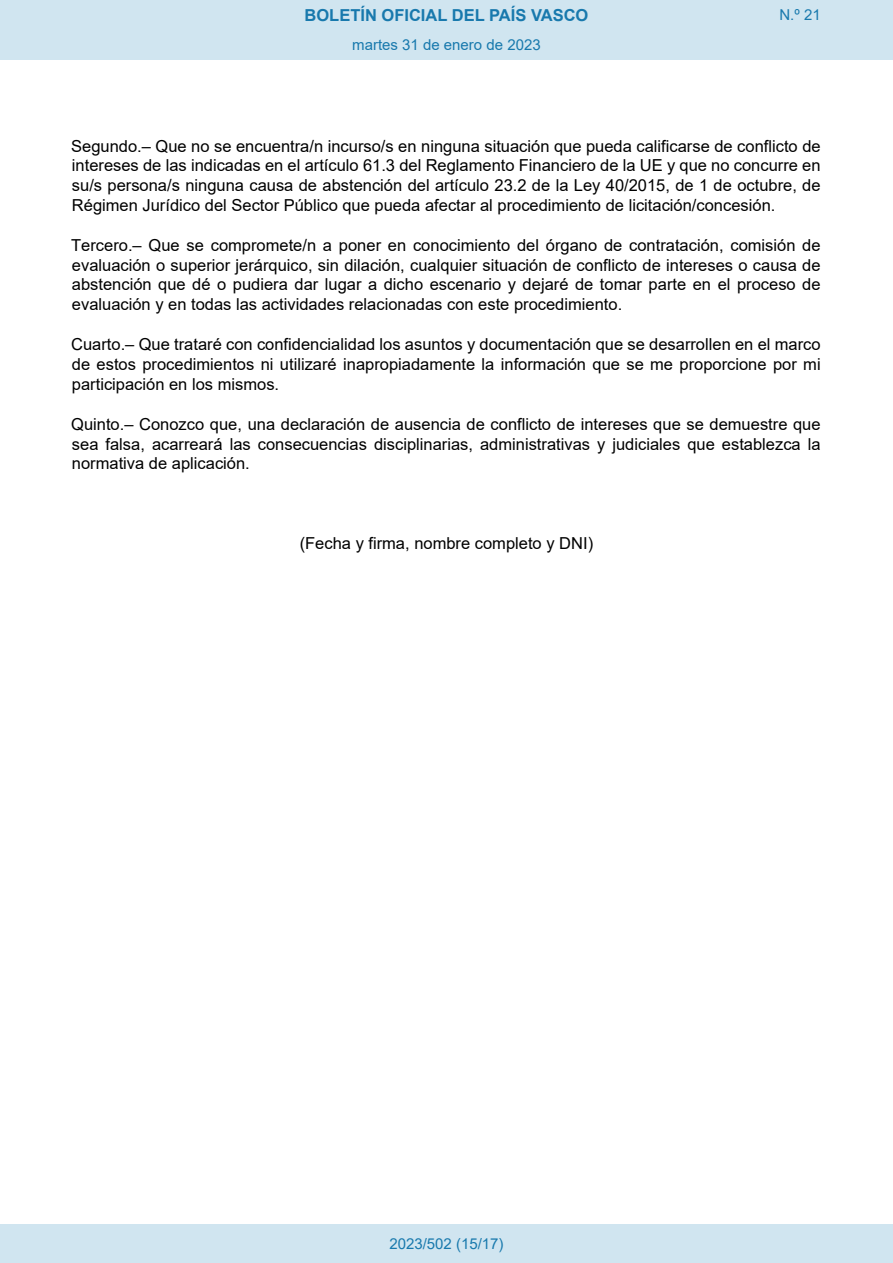
<style>
.page{position:relative;width:893px;height:1263px;background:#fff}
.page>*{position:absolute;margin:0;border:0;box-sizing:border-box;transform-origin:0 0}
.t1{font:16.5px/19.8px "Arial";color:#000;text-align:justify}
.t2{font:700 16.5px "Arial";color:#1879ad}
.Paginacion_Centro{font:15px "Arial";color:#1879ad}
</style>
<div class="page">
<div style="left:0;top:0;width:893px;height:60px;background:#d0e5f0"></div>
<div style="left:0;top:1225px;width:893px;height:38px;background:#d0e5f0"></div>
<p class="t2" style="left:305px;top:3px;width:285px">BOLETÍN OFICIAL DEL PAÍS VASCO</p>
<p class="Paginacion_Centro" style="left:779px;top:5px;width:43px">N.º 21</p>
<p class="Paginacion_Centro" style="left:352px;top:35px;width:190px">martes 31 de enero de 2023</p>
<p class="t1" style="left:71px;top:136px;width:751px">Segundo.– Que no se encuentra/n incurso/s en ninguna situación que pueda calificarse de conflicto de intereses de las indicadas en el artículo 61.3 del Reglamento Financiero de la UE y que no concurre en su/s persona/s ninguna causa de abstención del artículo 23.2 de la Ley 40/2015, de 1 de octubre, de Régimen Jurídico del Sector Público que pueda afectar al procedimiento de licitación/concesión.</p>
<p class="t1" style="left:71px;top:235px;width:751px">Tercero.– Que se compromete/n a poner en conocimiento del órgano de contratación, comisión de evaluación o superior jerárquico, sin dilación, cualquier situación de conflicto de intereses o causa de abstención que dé o pudiera dar lugar a dicho escenario y dejaré de tomar parte en el proceso de evaluación y en todas las actividades relacionadas con este procedimiento.</p>
<p class="t1" style="left:71px;top:334px;width:751px">Cuarto.– Que trataré con confidencialidad los asuntos y documentación que se desarrollen en el marco de estos procedimientos ni utilizaré inapropiadamente la información que se me proporcione por mi participación en los mismos.</p>
<p class="t1" style="left:71px;top:414px;width:751px">Quinto.– Conozco que, una declaración de ausencia de conflicto de intereses que se demuestre que sea falsa, acarreará las consecuencias disciplinarias, administrativas y judiciales que establezca la normativa de aplicación.</p>
<p class="t1" style="left:300px;top:533px;width:295px">(Fecha y firma, nombre completo y DNI)</p>
<p class="Paginacion_Centro" style="left:389px;top:1234px;width:116px">2023/502 (15/17)</p>
</div>
